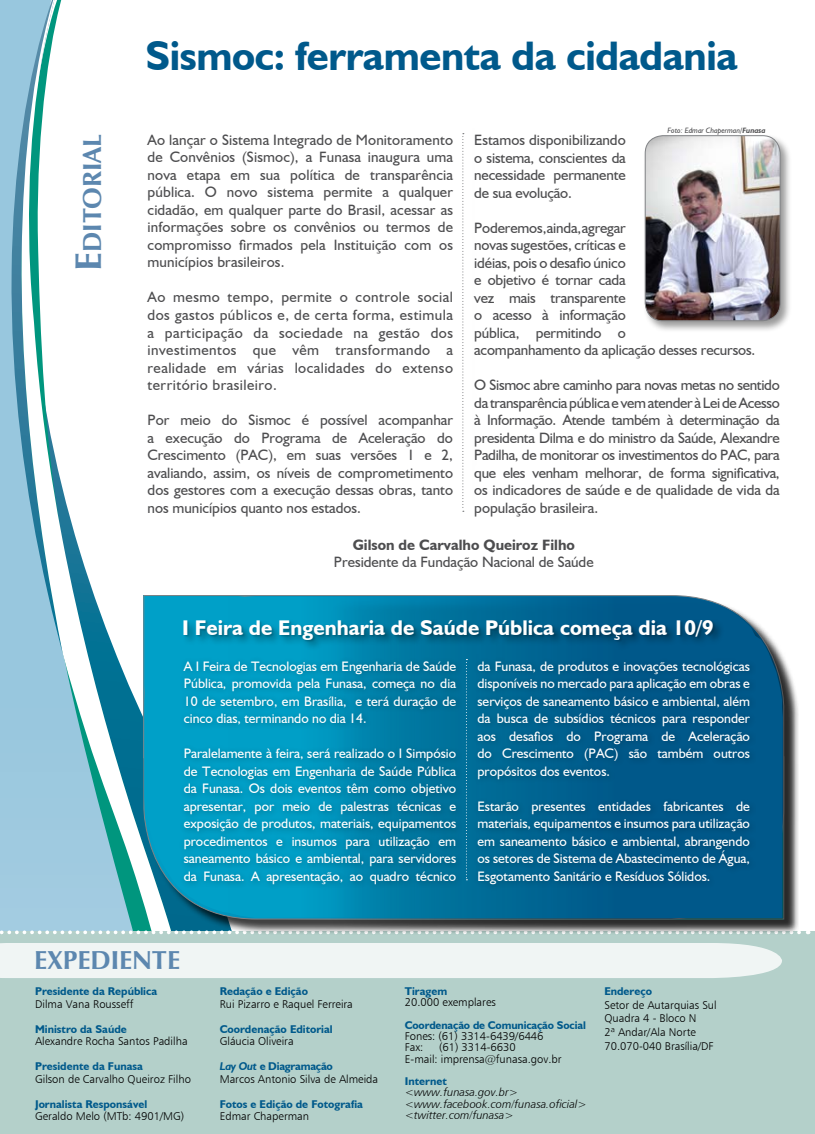
<style>
.page{position:relative;width:815px;height:1134px;background:#fff}
.page>*{position:absolute;margin:0;border:0;box-sizing:border-box;transform-origin:0 0}
.t1{font:700 41.25px "Humanist 521 BT";letter-spacing:-.01em;color:#00598b}
.t2{font:700 26.25px "Zapf Humanist 601 BT";color:#5c87af}
.t3{font:700 26.25px "Zapf Humanist 601 BT";color:#5c87af}
.t4{font:700 21.25px "Humanist 521 BT";color:#fff}
.t5{font:15px/17.5px "Humanist 521 BT";color:#4d4d4f;text-align:justify}
.t6{font:700 15px "Humanist 521 BT";color:#4d4d4f}
.t7{font:13.75px/17.5px "Humanist 521 BT";color:#fff;text-align:justify}
.t8{font:11.25px/13.6px "Humanist 777 BT Light B";color:#000}
.t9{font:700 11.25px "Humanist 521 BT";color:#00598b}
.t10{font:11.25px/11.2px "Humanist 777 BT Light Italic B";color:#000}
.t11{font:700 11.25px "Humanist 521 BT";letter-spacing:-.02em;color:#00598b}
.t12{font:700 11.12px "Humanist 521 BT";letter-spacing:-.01em;color:#00598b}
.t13{font:italic 7.75px "Humanist 521 BT";color:#4d4d4f}
.s1{font-size:37.5px}
.s2{font-weight:700}
.s3{font-style:italic}
</style>
<div class="page">
<div style="left:0;top:0;width:10px;height:930px;background:#98c7de"></div>
<svg style="left:10px;top:0;width:11px;height:930px;background:#88bad2"></svg>
<svg style="left:21px;top:0;width:124px;height:930px"></svg>
<div style="left:643px;top:133px;width:149px;height:200px;background:#000;opacity:.4"></div>
<img style="left:645px;top:136px;width:135px;height:185px">
<div style="left:645px;top:135px;width:135px;height:186px;border:1px solid #808285;border-radius:18px"></div>
<div style="left:0;top:932px;width:815px;height:202px;background:#b4d0ca"></div>
<div style="left:0;top:943px;width:782px;height:35px;background:#f0f5f4"></div>
<svg style="left:0;top:930px;width:809px;height:4px"></svg>
<div style="left:145px;top:597px;width:654px;height:338px;background:#000;opacity:.75"></div>
<div style="left:325px;top:599px;width:470px;height:334px;background:#000;opacity:.35"></div>
<svg style="left:144px;top:597px;width:639px;height:321px;background:#0e7fa8"></svg>
<div style="left:178px;top:656px;width:578px;height:235px;background:#000;opacity:.3"></div>
<div style="left:182px;top:618px;width:542px;height:34px;background:#000;opacity:.35"></div>
<svg style="left:462px;top:133px;width:2px;height:379px"></svg>
<div style="left:471px;top:648px;width:13px;height:232px;background:#006b96"></div>
<svg style="left:466px;top:659px;width:1px;height:221px"></svg>
<h2 class="t3" style="left:76px;top:271px;width:138px;rotate:-90deg"><span class="s1">E</span>ditorial</h2>
<h1 class="t1" style="left:146px;top:30px;width:594px">Sismoc: ferramenta da cidadania</h1>
<p class="t5" style="left:148px;top:131px;width:307px">Ao lançar o Sistema Integrado de Monitoramento de Convênios (Sismoc), a Funasa inaugura uma nova etapa em sua política de transparência pública. O novo sistema permite a qualquer cidadão, em qualquer parte do Brasil, acessar as informações sobre os convênios ou termos de compromisso firmados pela Instituição com os municípios brasileiros.</p>
<p class="t5" style="left:148px;top:288px;width:307px">Ao mesmo tempo, permite o controle social dos gastos públicos e, de certa forma, estimula a participação da sociedade na gestão dos investimentos que vêm transformando a realidade em várias localidades do extenso território brasileiro.</p>
<p class="t5" style="left:148px;top:411px;width:307px">Por meio do Sismoc é possível acompanhar a execução do Programa de Aceleração do Crescimento (PAC), em suas versões 1 e 2, avaliando, assim, os níveis de comprometimento dos gestores com a execução dessas obras, tanto nos municípios quanto nos estados.</p>
<p class="t13" style="left:667px;top:126px;width:100px">Foto: Edmar Chaperman/<span class="s2">Funasa</span></p>
<p class="t5" style="left:474px;top:131px;width:153px">Estamos disponibilizando o sistema, conscientes da necessidade permanente de sua evolução.</p>
<p class="t5" style="left:474px;top:218px;width:283px;text-align:left">Poderemos, ainda, agregar<br>novas sugestões, críticas e<br>idéias, pois o desafio único<br>e objetivo é tornar cada<br>vez mais transparente<br>o acesso à informação<br>pública, permitindo o<br>acompanhamento da aplicação desses recursos.</p>
<p class="t5" style="left:474px;top:376px;width:307px">O Sismoc abre caminho para novas metas no sentido da transparência pública e vem atender à Lei de Acesso à Informação. Atende também à determinação da presidenta Dilma e do ministro da Saúde, Alexandre Padilha, de monitorar os investimentos do PAC, para que eles venham melhorar, de forma significativa, os indicadores de saúde e de qualidade de vida da população brasileira.</p>
<p class="t6" style="left:353px;top:535px;width:224px">Gilson de Carvalho Queiroz Filho</p>
<p class="t5" style="left:334px;top:553px;width:261px">Presidente da Fundação Nacional de Saúde</p>
<h3 class="t4" style="left:182px;top:614px;width:533px">I Feira de Engenharia de Saúde Pública começa dia 10/9</h3>
<p class="t7" style="left:184px;top:657px;width:274px">A I Feira de Tecnologias em Engenharia de Saúde Pública, promovida pela Funasa, começa no dia 10 de setembro, em Brasília, e terá duração de cinco dias, terminando no dia 14.</p>
<p class="t7" style="left:184px;top:744px;width:274px">Paralelamente à feira, será realizado o I Simpósio de Tecnologias em Engenharia de Saúde Pública da Funasa. Os dois eventos têm como objetivo apresentar, por meio de palestras técnicas e exposição de produtos, materiais, equipamentos procedimentos e insumos para utilização em saneamento básico e ambiental, para servidores da Funasa. A apresentação, ao quadro técnico</p>
<p class="t7" style="left:477px;top:657px;width:274px">da Funasa, de produtos e inovações tecnológicas disponíveis no mercado para aplicação em obras e serviços de saneamento básico e ambiental, além da busca de subsídios técnicos para responder aos desafios do Programa de Aceleração do Crescimento (PAC) são também outros propósitos dos eventos.</p>
<p class="t7" style="left:477px;top:797px;width:274px">Estarão presentes entidades fabricantes de materiais, equipamentos e insumos para utilização em saneamento básico e ambiental, abrangendo os setores de Sistema de Abastecimento de Água, Esgotamento Sanitário e Resíduos Sólidos.</p>
<h2 class="t2" style="left:34px;top:944px;width:148px">EXPEDIENTE</h2>
<p class="t9" style="left:35px;top:984px;width:124px">Presidente da República</p>
<p class="t8" style="left:35px;top:997px;width:100px">Dilma Vana Rousseff</p>
<p class="t9" style="left:35px;top:1022px;width:93px">Ministro da Saúde</p>
<p class="t8" style="left:35px;top:1034px;width:154px">Alexandre Rocha Santos Padilha</p>
<p class="t9" style="left:35px;top:1059px;width:109px">Presidente da Funasa</p>
<p class="t8" style="left:35px;top:1072px;width:157px">Gilson de Carvalho Queiroz Filho</p>
<p class="t9" style="left:35px;top:1097px;width:114px">Jornalista Responsável</p>
<p class="t8" style="left:35px;top:1109px;width:151px">Geraldo Melo (MTb: 4901/MG)</p>
<p class="t9" style="left:220px;top:984px;width:90px">Redação e Edição</p>
<p class="t8" style="left:220px;top:997px;width:135px">Rui Pizarro e Raquel Ferreira</p>
<p class="t9" style="left:220px;top:1022px;width:115px">Coordenação Editorial</p>
<p class="t8" style="left:220px;top:1034px;width:75px">Gláucia Oliveira</p>
<p class="t11" style="left:220px;top:1059px;width:115px"><span class="s3">Lay Out</span> e Diagramação</p>
<p class="t8" style="left:220px;top:1072px;width:160px">Marcos Antonio Silva de Almeida</p>
<p class="t9" style="left:220px;top:1097px;width:145px">Fotos e Edição de Fotografia</p>
<p class="t8" style="left:220px;top:1109px;width:91px">Edmar Chaperman</p>
<p class="t9" style="left:405px;top:984px;width:44px">Tiragem</p>
<p class="t8" style="left:405px;top:995px;width:93px">20.000 exemplares</p>
<p class="t12" style="left:405px;top:1018px;width:183px">Coordenação de Comunicação Social</p>
<p class="t8" style="left:405px;top:1030px;width:140px;line-height:11.2px">Fones: (61) 3314-6439/6446<br>Fax:</p>
<p class="t8" style="left:405px;top:1042px;width:158px;line-height:11.2px;text-indent:34px">(61) 3314-6630<br>E-mail: imprensa@funasa.gov.br</p>
<p class="t9" style="left:405px;top:1074px;width:43px">Internet</p>
<p class="t10" style="left:405px;top:1087px;width:183px">&lt;www.funasa.gov.br&gt; &lt;www.facebook.com/funasa.oficial&gt; &lt;twitter.com/funasa&gt;</p>
<p class="t9" style="left:604px;top:984px;width:49px">Endereço</p>
<p class="t8" style="left:604px;top:998px;width:114px">Setor de Autarquias Sul<br>Quadra 4 - Bloco N<br>2ª Andar/Ala Norte<br>70.070-040 Brasília/DF</p>
</div>
